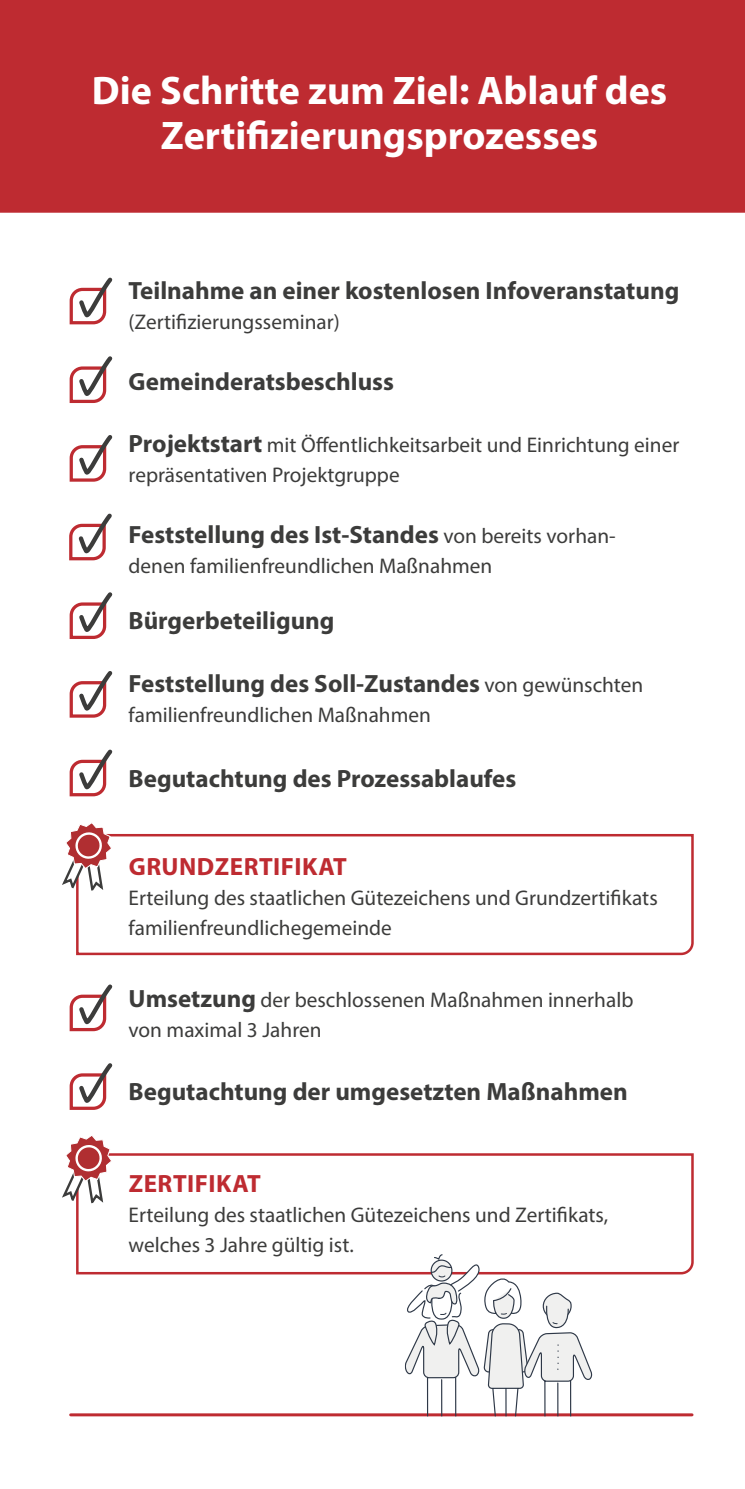
<style>
.page{position:relative;width:745px;height:1489px;background:#fff}
.page>*{position:absolute;margin:0;border:0;box-sizing:border-box;transform-origin:0 0}
.Absatz_2{font:700 40px/45px "Myriad Pro";color:#fff;text-align:center}
.Absatzformat_1{font:700 25px "Myriad Pro";color:#3c3c3b}
.Absatzformat_1-2{font:700 25px "Myriad Pro";letter-spacing:.02em;color:#be2b31}
.Absatzformat_1-3{font:21.25px/30px "Myriad Pro";color:#3c3c3b}
.s1{font-weight:700;font-size:25px}
.s2{font-weight:400;font-size:21.25px}
</style>
<div class="page">
<div style="left:0;top:0;width:744px;height:213px;background:#be2b31"></div>
<svg style="left:76px;top:1153px;width:618px;height:122px"></svg>
<svg style="left:76px;top:834px;width:618px;height:122px"></svg>
<svg style="left:69px;top:277px;width:44px;height:48px"></svg>
<svg style="left:69px;top:356px;width:44px;height:47px"></svg>
<svg style="left:69px;top:435px;width:44px;height:47px"></svg>
<svg style="left:69px;top:513px;width:43px;height:48px"></svg>
<svg style="left:69px;top:592px;width:44px;height:47px"></svg>
<svg style="left:69px;top:984px;width:44px;height:48px"></svg>
<svg style="left:69px;top:671px;width:44px;height:47px"></svg>
<svg style="left:69px;top:1063px;width:44px;height:47px"></svg>
<svg style="left:69px;top:749px;width:44px;height:48px"></svg>
<svg style="left:62px;top:823px;width:51px;height:97px"></svg>
<svg style="left:62px;top:1136px;width:51px;height:96px"></svg>
<hr style="left:71px;top:1413px;width:620px;height:3px;background:#be2b31">
<svg style="left:404px;top:1247px;width:196px;height:169px"></svg>
<h2 class="Absatz_2" style="left:92px;top:67px;width:576px">Die Schritte zum Ziel: Ablauf des<br>Zertifizierungsprozesses</h2>
<p class="Absatzformat_1" style="left:128px;top:274px;width:552px">Teilnahme an einer kostenlosen Infoveranstatung</p>
<p class="Absatzformat_1-3" style="left:128px;top:306px;width:212px">(Zertifizierungsseminar)</p>
<p class="Absatzformat_1" style="left:128px;top:365px;width:267px">Gemeinderatsbeschluss</p>
<p class="Absatzformat_1-3" style="left:128px;top:429px;width:552px"><span class="s1">Projektstart</span> mit Öffentlichkeitsarbeit und Einrichtung einer repräsentativen Projektgruppe</p>
<p class="Absatzformat_1" style="left:128px;top:518px;width:488px">Feststellung des Ist-Standes <span class="s2">von bereits vorhan-</span></p>
<p class="Absatzformat_1-3" style="left:128px;top:550px;width:365px">denen familienfreundlichen Maßnahmen</p>
<p class="Absatzformat_1" style="left:128px;top:604px;width:207px">Bürgerbeteiligung</p>
<p class="Absatzformat_1" style="left:128px;top:667px;width:516px">Feststellung des Soll-Zustandes <span class="s2">von gewünschten</span></p>
<p class="Absatzformat_1-3" style="left:128px;top:699px;width:303px">familienfreundlichen Maßnahmen</p>
<p class="Absatzformat_1" style="left:128px;top:762px;width:389px">Begutachtung des Prozessablaufes</p>
<p class="Absatzformat_1-2" style="left:129px;top:850px;width:219px">GRUNDZERTIFIKAT</p>
<p class="Absatzformat_1-3" style="left:128px;top:882px;width:530px">Erteilung des staatlichen Gütezeichens und Grundzertifikats familienfreundlichegemeinde</p>
<p class="Absatzformat_1-3" style="left:128px;top:984px;width:506px"><span class="s1">Umsetzung</span> der beschlossenen Maßnahmen innerhalb von maximal 3 Jahren</p>
<p class="Absatzformat_1" style="left:128px;top:1075px;width:500px">Begutachtung der umgesetzten Maßnahmen</p>
<p class="Absatzformat_1-2" style="left:129px;top:1167px;width:133px">ZERTIFIKAT</p>
<p class="Absatzformat_1-3" style="left:128px;top:1199px;width:481px">Erteilung des staatlichen Gütezeichens und Zertifikats, welches 3 Jahre gültig ist.</p>
</div>
